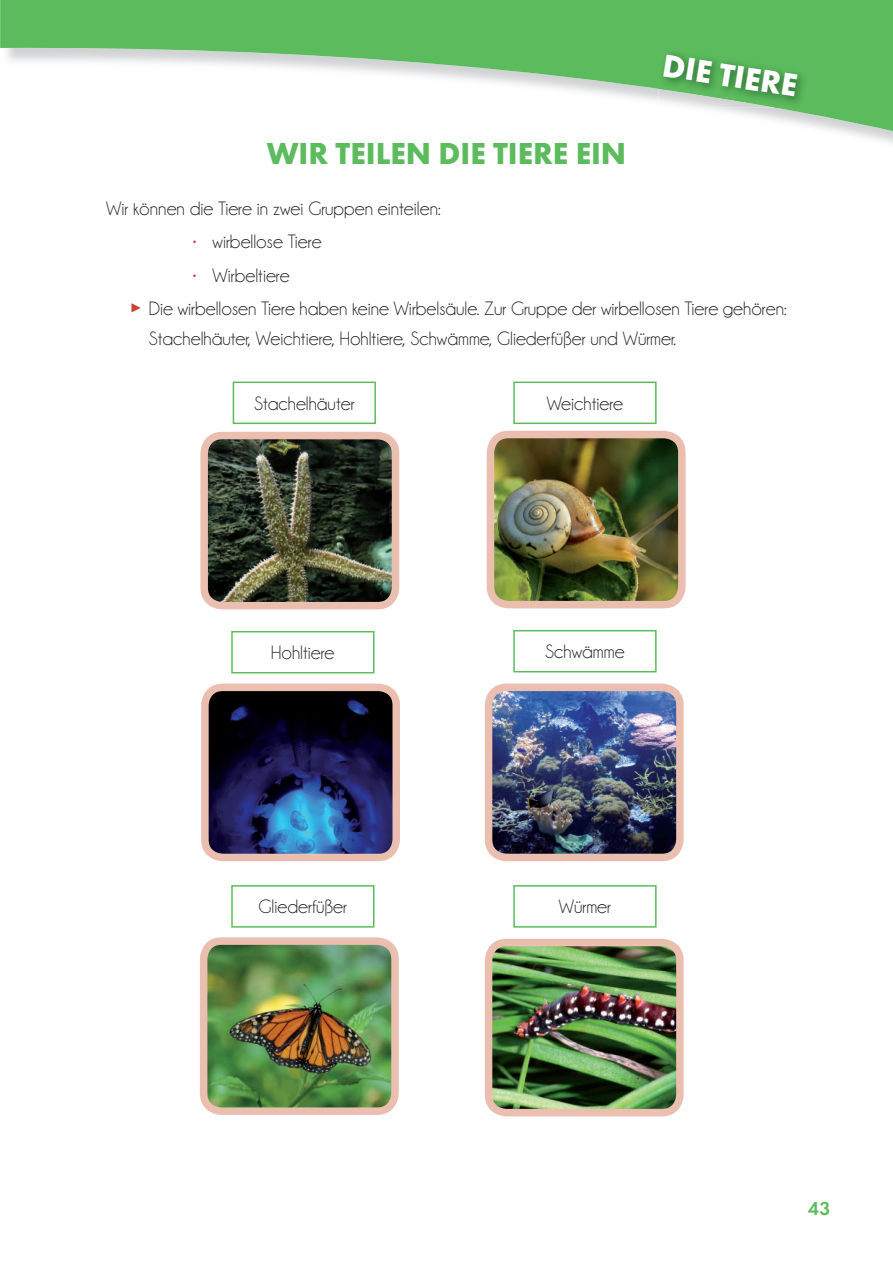
<style>
.page{position:relative;width:893px;height:1263px;background:#fff}
.page>*{position:absolute;margin:0;border:0;box-sizing:border-box;transform-origin:0 0}
.t1{font:700 33px "Futura PT";color:#fff}
.t2{font:700 31.5px "Futura PT";color:#5cbc5d}
.t3{font:19.5px/33.5px "Champagne&Limousines";color:#231f20}
.t4{font:600 19.5px "Futura PT";color:#5cbc5d}
.s1{color:#c54535}
</style>
<div class="page">
<svg style="left:0;top:0;width:893px;height:134px;fill:#5cbc5d"></svg>
<img style="left:659px;top:50px;width:149px;height:58px">
<img style="left:209px;top:441px;width:181px;height:159px">
<div style="left:200px;top:432px;width:199px;height:177px;border:8px solid #ebbfaf;border-radius:18px"></div>
<img style="left:496px;top:440px;width:181px;height:159px">
<div style="left:487px;top:431px;width:199px;height:177px;border:8px solid #ebbfaf;border-radius:18px"></div>
<img style="left:210px;top:693px;width:181px;height:159px">
<div style="left:201px;top:684px;width:199px;height:177px;border:8px solid #ebbfaf;border-radius:18px"></div>
<img style="left:494px;top:693px;width:181px;height:159px">
<div style="left:485px;top:684px;width:199px;height:177px;border:8px solid #ebbfaf;border-radius:18px"></div>
<div style="left:233px;top:381px;width:143px;height:43px;border:2px solid #5cbc5d"></div>
<div style="left:231px;top:631px;width:143px;height:42px;border:2px solid #5cbc5d"></div>
<div style="left:513px;top:630px;width:144px;height:42px;border:2px solid #5cbc5d"></div>
<div style="left:513px;top:381px;width:144px;height:43px;border:2px solid #5cbc5d"></div>
<img style="left:209px;top:946px;width:181px;height:160px">
<div style="left:200px;top:937px;width:199px;height:178px;border:8px solid #ebbfaf;border-radius:18px"></div>
<img style="left:494px;top:948px;width:181px;height:159px">
<div style="left:485px;top:939px;width:199px;height:177px;border:8px solid #ebbfaf;border-radius:18px"></div>
<div style="left:231px;top:885px;width:143px;height:43px;border:2px solid #5cbc5d"></div>
<div style="left:513px;top:885px;width:144px;height:43px;border:2px solid #5cbc5d"></div>
<h1 class="t1" style="left:666px;top:44px;width:137px;rotate:9deg">DIE TIERE</h1>
<h2 class="t2" style="left:267px;top:134px;width:361px">WIR TEILEN DIE TIERE EIN</h2>
<p class="t3" style="left:106px;top:192px;width:336px">Wir können die Tiere in zwei Gruppen einteilen:</p>
<p class="t3" style="left:191px;top:225px;width:132px"><span class="s1">•</span> wirbellose Tiere</p>
<p class="t3" style="left:128px;top:259px;width:661px;text-indent:64px"><span class="s1">•</span> Wirbeltiere<br><span class="s1">►</span> Die wirbellosen Tiere haben keine Wirbelsäule. Zur Gruppe der wirbellosen Tiere gehören:</p>
<p class="t3" style="left:149px;top:322px;width:529px">Stachelhäuter, Weichtiere, Hohltiere, Schwämme, Gliederfüβer und Würmer.</p>
<p class="t3" style="left:254px;top:386px;width:102px">Stachelhäuter</p>
<p class="t3" style="left:547px;top:386px;width:78px">Weichtiere</p>
<p class="t3" style="left:271px;top:636px;width:65px">Hohltiere</p>
<p class="t3" style="left:545px;top:635px;width:81px">Schwämme</p>
<p class="t3" style="left:259px;top:890px;width:90px">Gliederfüβer</p>
<p class="t3" style="left:559px;top:890px;width:54px">Würmer</p>
<p class="t4" style="left:808px;top:1196px;width:24px">43</p>
</div>
